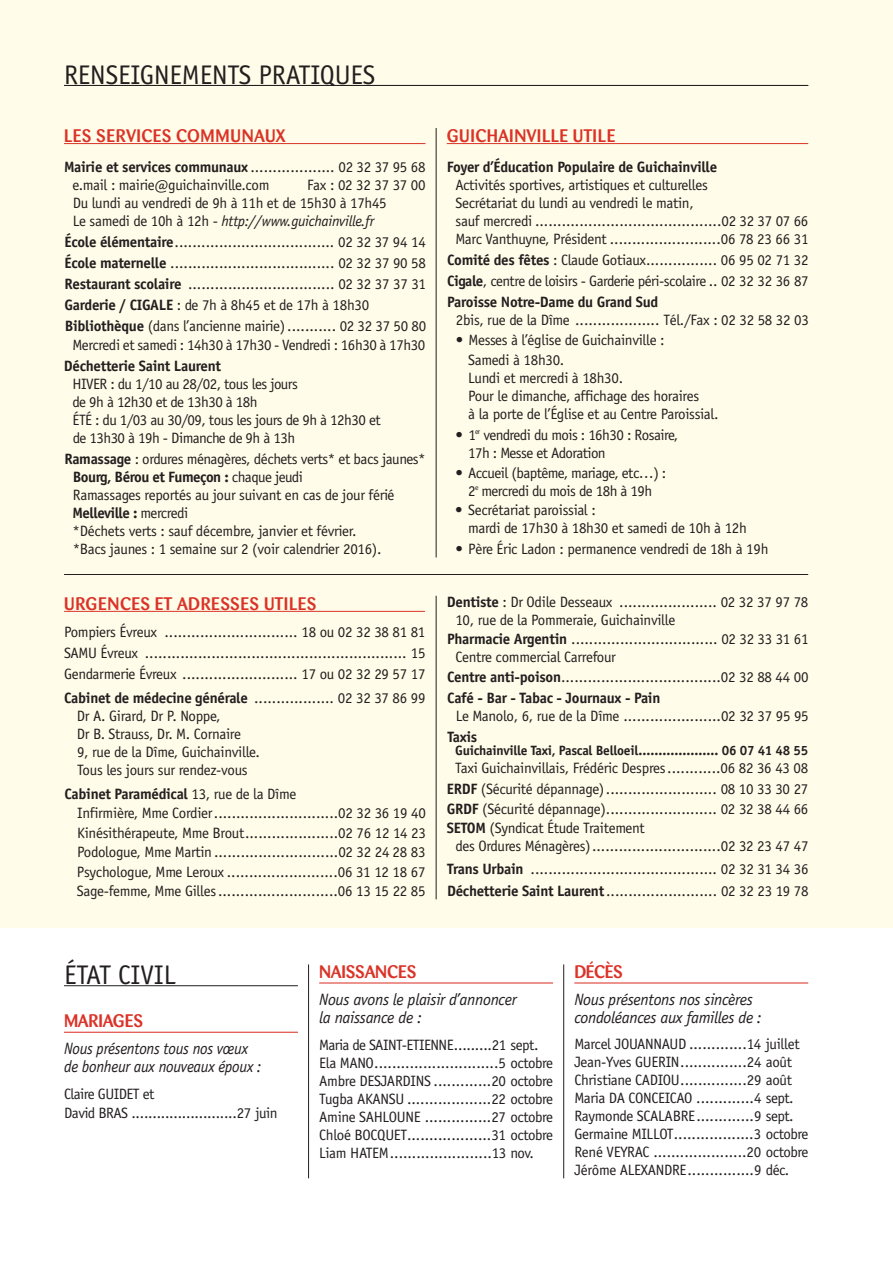
<style>
.page{position:relative;width:893px;height:1263px;background:#fff}
.page>*{position:absolute;margin:0;border:0;box-sizing:border-box;transform-origin:0 0}
.t1{font:27px "Officina Sans";letter-spacing:-.005em;color:#231f20}
.t2{font:500 18px "Barmeno";letter-spacing:.02em;color:#db3328}
.t3{font:500 18px "Barmeno";letter-spacing:-.02em;color:#db3328}
.t4{font:italic 16.5px/18px "Officina Sans";letter-spacing:-.02em;color:#231f20}
.t5{font:italic 16.5px/18px "Officina Sans";letter-spacing:-.02em;color:#231f20;scale:.95 1}
.t6{font:15px/18px "Officina Sans";letter-spacing:-.02em;color:#231f20}
.t7{font:700 15px "Officina Sans";letter-spacing:-.02em;color:#231f20}
.t8{font:700 13.5px "Officina Sans";letter-spacing:-.02em;color:#231f20}
.s1{font-weight:700}
.s2{font-style:italic}
</style>
<div class="page">
<div style="left:0;top:0;width:893px;height:927px;background:#fffde9"></div>
<hr style="left:64px;top:143px;width:361px;height:1px;background:#db3328">
<hr style="left:447px;top:143px;width:361px;height:1px;background:#db3328">
<hr style="left:64px;top:611px;width:361px;height:1px;background:#db3328">
<hr style="left:64px;top:85px;width:744px;height:1px;background:#231f20">
<hr style="left:436px;top:128px;width:1px;height:429px;background:#231f20">
<hr style="left:436px;top:596px;width:1px;height:303px;background:#231f20">
<hr style="left:64px;top:574px;width:744px;height:1px;background:#231f20">
<hr style="left:64px;top:1032px;width:234px;height:1px;background:#db3328">
<hr style="left:319px;top:982px;width:234px;height:1px;background:#db3328">
<hr style="left:574px;top:982px;width:234px;height:1px;background:#db3328">
<hr style="left:64px;top:985px;width:234px;height:1px;background:#231f20">
<hr style="left:563px;top:964px;width:1px;height:214px;background:#231f20">
<hr style="left:308px;top:964px;width:1px;height:214px;background:#231f20">
<h1 class="t1" style="left:64px;top:64px;width:313px">RENSEIGNEMENTS PRATIQUES</h1>
<p class="t2" style="left:64px;top:128px;width:223px">LES SERVICES COMMUNAUX</p>
<p class="t6" style="left:73px;top:159px;width:354px;text-indent:-9px"><span class="s1">Mairie et services communaux</span> ................... 02 32 37 95 68 e.mail : mairie@guichainville.com</p>
<p class="t6" style="left:73px;top:177px;width:354px;text-indent:234px">Fax : 02 32 37 37 00<br>Du lundi au vendredi de 9h à 11h et de 15h30 à 17h45<br>Le samedi de 10h à 12h - <span class="s2">http://www.guichainville.fr</span></p>
<p class="t6" style="left:64px;top:233px;width:363px;line-height:21px"><span class="s1">École élémentaire</span>.................................... 02 32 37 94 14<br><span class="s1">École maternelle</span> ..................................... 02 32 37 90 58<br><span class="s1">Restaurant scolaire</span> ................................. 02 32 37 37 31<br><span class="s1">Garderie / CIGALE</span> : de 7h à 8h45 et de 17h à 18h30<br><span class="s1">Bibliothèque</span> (dans l’ancienne mairie)........... 02 32 37 50 80</p>
<p class="t6" style="left:73px;top:337px;width:354px">Mercredi et samedi : 14h30 à 17h30 - Vendredi : 16h30 à 17h30</p>
<p class="t7" style="left:64px;top:360px;width:159px">Déchetterie Saint Laurent</p>
<p class="t6" style="left:72px;top:376px;width:310px">HIVER : du 1/10 au 28/02, tous les jours<br>de 9h à 12h30 et de 13h30 à 18h<br>ÉTÉ : du 1/03 au 30/09, tous les jours de 9h à 12h30 et de 13h30 à 19h - Dimanche de 9h à 13h</p>
<p class="t6" style="left:73px;top:451px;width:355px;text-indent:-8px"><span class="s1">Ramassage</span> : ordures ménagères, déchets verts* et bacs jaunes* <span class="s1">Bourg, Bérou et Fumeçon :</span> chaque jeudi<br>Ramassages reportés au jour suivant en cas de jour férié <span class="s1">Melleville :</span> mercredi<br>*Déchets verts : sauf décembre, janvier et février.<br>*Bacs jaunes : 1 semaine sur 2 (voir calendrier 2016).</p>
<p class="t2" style="left:64px;top:596px;width:254px">URGENCES ET ADRESSES UTILES</p>
<p class="t6" style="left:64px;top:622px;width:363px;line-height:21px;text-align:justify">Pompiers Évreux .............................. 18 ou 02 32 38 81 81<br>SAMU Évreux ........................................................... 15<br>Gendarmerie Évreux .......................... 17 ou 02 32 29 57 17</p>
<p class="t6" style="left:77px;top:690px;width:350px;text-indent:-13px"><span class="s1">Cabinet de médecine générale</span> .................. 02 32 37 86 99<br>Dr A. Girard, Dr P. Noppe,<br>Dr B. Strauss, Dr. M. Cornaire<br>9, rue de la Dîme, Guichainville.<br>Tous les jours sur rendez-vous</p>
<p class="t6" style="left:77px;top:785px;width:351px;line-height:19.5px;text-indent:-12px"><span class="s1">Cabinet Paramédical</span> 13, rue de la Dîme<br>Infirmière, Mme Cordier............................02 32 36 19 40<br>Kinésithérapeute, Mme Brout.....................02 76 12 14 23<br>Podologue, Mme Martin............................02 32 24 28 83<br>Psychologue, Mme Leroux .........................06 31 12 18 67<br>Sage-femme, Mme Gilles...........................06 13 15 22 85</p>
<p class="t2" style="left:447px;top:128px;width:170px">GUICHAINVILLE UTILE</p>
<p class="t7" style="left:447px;top:161px;width:272px">Foyer d’Éducation Populaire de Guichainville</p>
<p class="t6" style="left:455px;top:177px;width:355px">Activités sportives, artistiques et culturelles<br>Secrétariat du lundi au vendredi le matin,<br>sauf mercredi ..........................................02 32 37 07 66<br>Marc Vanthuyne, Président .........................06 78 23 66 31</p>
<p class="t6" style="left:447px;top:251px;width:363px;line-height:21px;text-align:justify"><span class="s1">Comité des fêtes</span> : Claude Gotiaux................ 06 95 02 71 32<br><span class="s1">Cigale</span>, centre de loisirs - Garderie péri-scolaire .. 02 32 32 36 87<br><span class="s1">Paroisse Notre-Dame du Grand Sud</span></p>
<p class="t6" style="left:456px;top:313px;width:354px">2bis, rue de la Dîme ................... Tél./Fax : 02 32 58 32 03</p>
<p class="t6" style="left:468px;top:331px;width:198px;line-height:19.5px;text-indent:-12px">• Messes à l’église de Guichainville :<br>Samedi à 18h30.</p>
<p class="t6" style="left:468px;top:370px;width:252px">Lundi et mercredi à 18h30.<br>Pour le dimanche, affichage des horaires<br>à la porte de l’Église et au Centre Paroissial.</p>
<p class="t6" style="left:468px;top:427px;width:212px;text-indent:-12px">• 1<sup>er</sup> vendredi du mois : 16h30 : Rosaire,<br>17h : Messe et Adoration</p>
<p class="t6" style="left:455px;top:465px;width:212px;text-align:center">• Accueil (baptême, mariage, etc…) :<br>2<sup>e</sup> mercredi du mois de 18h à 19h</p>
<p class="t6" style="left:468px;top:502px;width:280px;text-indent:-13px">• Secrétariat paroissial :<br>mardi de 17h30 à 18h30 et samedi de 10h à 12h</p>
<p class="t6" style="left:455px;top:541px;width:314px">• Père Éric Ladon : permanence vendredi de 18h à 19h</p>
<p class="t6" style="left:455px;top:594px;width:354px;text-indent:-9px"><span class="s1">Dentiste</span> : Dr Odile Desseaux ...................... 02 32 37 97 78<br>10, rue de la Pommeraie, Guichainville</p>
<p class="t6" style="left:456px;top:631px;width:354px;text-indent:-9px"><span class="s1">Pharmacie Argentin</span> ................................. 02 32 33 31 61<br>Centre commercial Carrefour</p>
<p class="t6" style="left:447px;top:667px;width:363px;line-height:21px"><span class="s1">Centre anti-poison</span>....................................02 32 88 44 00<br><span class="s1">Café - Bar - Tabac - Journaux - Pain</span></p>
<p class="t6" style="left:456px;top:708px;width:355px">Le Manolo, 6, rue de la Dîme ......................02 32 37 95 95</p>
<p class="t7" style="left:447px;top:731px;width:31px">Taxis</p>
<p class="t8" style="left:455px;top:745px;width:354px">Guichainville Taxi, Pascal Belloeil.................... 06 07 41 48 55</p>
<p class="t6" style="left:447px;top:759px;width:363px;line-height:21px;text-align:center">Taxi Guichainvillais, Frédéric Despres............06 82 36 43 08<br><span class="s1">ERDF</span> (Sécurité dépannage)......................... 08 10 33 30 27</p>
<p class="t6" style="left:447px;top:800px;width:363px;line-height:19.5px"><span class="s1">GRDF</span> (Sécurité dépannage)......................... 02 32 38 44 66<br><span class="s1">SETOM</span> (Syndicat Étude Traitement</p>
<p class="t6" style="left:447px;top:836px;width:363px;line-height:22.5px;text-align:center">des Ordures Ménagères).............................02 32 23 47 47<br><span class="s1">Trans Urbain</span> .......................................... 02 32 31 34 36<br><span class="s1">Déchetterie Saint Laurent</span>......................... 02 32 23 19 78</p>
<h1 class="t1" style="left:64px;top:965px;width:113px">ÉTAT CIVIL</h1>
<p class="t3" style="left:64px;top:1014px;width:81px">MARIAGES</p>
<p class="t5" style="left:64px;top:1041px;width:209px">Nous présentons tous nos vœux de bonheur aux nouveaux époux :</p>
<p class="t6" style="left:64px;top:1086px;width:215px">Claire GUIDET et<br>David BRAS .........................27 juin</p>
<p class="t3" style="left:319px;top:964px;width:99px">NAISSANCES</p>
<p class="t4" style="left:319px;top:992px;width:199px">Nous avons le plaisir d’annoncer la naissance de :</p>
<p class="t6" style="left:319px;top:1037px;width:235px">Maria de SAINT-ETIENNE.........21 sept.<br>Ela MANO............................5 octobre Ambre DESJARDINS .............20 octobre Tugba AKANSU ...................22 octobre Amine SAHLOUNE ...............27 octobre Chloé BOCQUET...................31 octobre Liam HATEM.......................13 nov.</p>
<p class="t2" style="left:574px;top:964px;width:50px">DÉCÈS</p>
<p class="t4" style="left:574px;top:992px;width:189px">Nous présentons nos sincères condoléances aux familles de :</p>
<p class="t6" style="left:574px;top:1036px;width:235px">Marcel JOUANNAUD .............14 juillet Jean-Yves GUERIN...............24 août Christiane CADIOU...............29 août Maria DA CONCEICAO .............4 sept.<br>Raymonde SCALABRE.............9 sept.<br>Germaine MILLOT..................3 octobre René VEYRAC .....................20 octobre Jérôme ALEXANDRE...............9 déc.</p>
</div>
